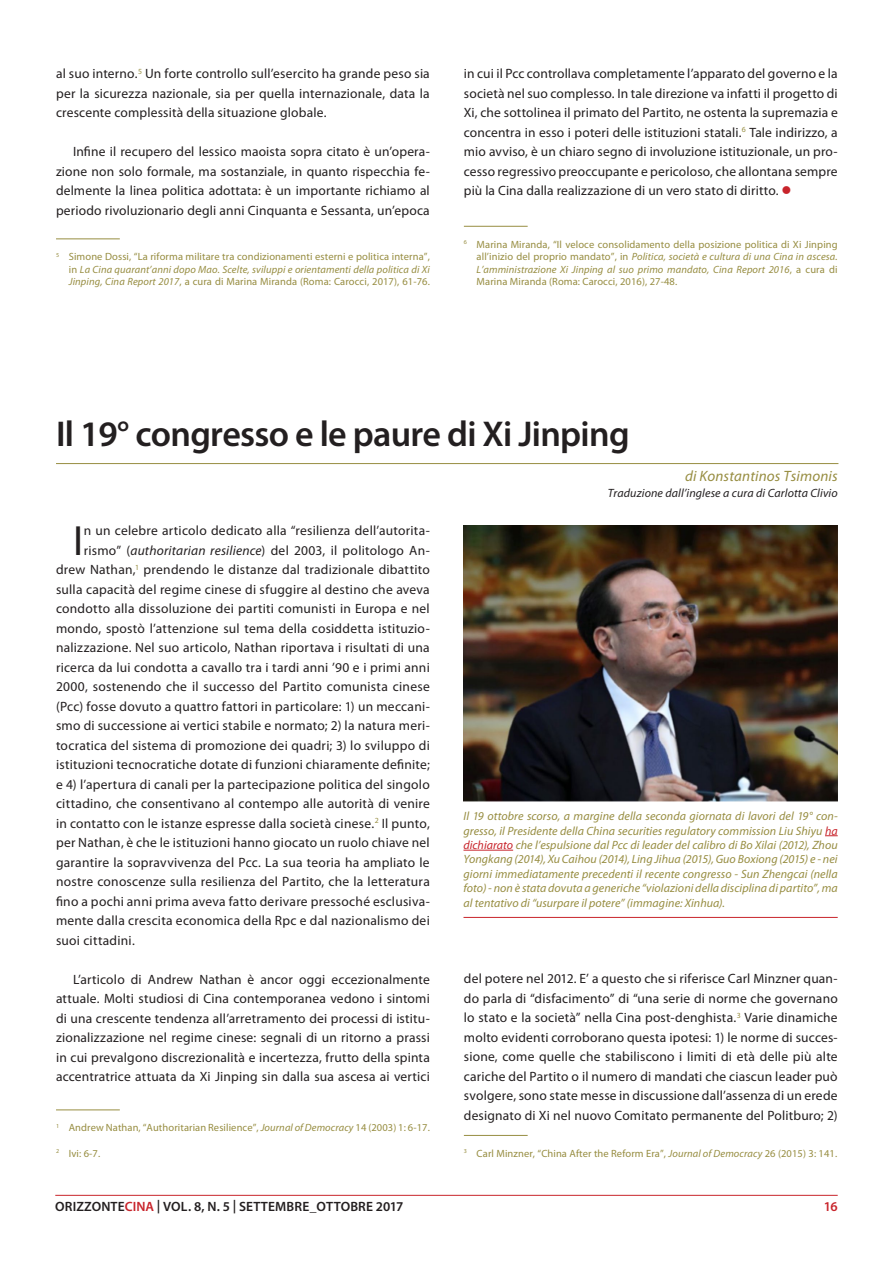
<style>
.page{position:relative;width:893px;height:1263px;background:#fff}
.page>*{position:absolute;margin:0;border:0;box-sizing:border-box;transform-origin:0 0}
.t1{font:42.45px "Myriad Pro";color:#231f20}
.t2{font:600 36px "Myriad Pro";letter-spacing:-.02em;color:#231f20}
.t3{font:italic 15px "Myriad Pro";letter-spacing:.01em;color:#978d41}
.t4{font:13.5px/19.5px "Myriad Pro";letter-spacing:.015em;color:#231f20;text-align:justify}
.t5{font:600 13.5px "Myriad Pro";letter-spacing:.01em;color:#231f20}
.t6{font:600 13.5px "Myriad Pro";color:#c8242b}
.t7{font:italic 12px/14.4px "Myriad Pro";letter-spacing:.005em;color:#978d41;text-align:justify}
.t8{font:italic 12px "Myriad Pro";letter-spacing:.01em;color:#231f20}
.t9{font:10.5px/12.6px "Myriad Pro";letter-spacing:.01em;color:#978d41;text-align:justify}
.s1{font-style:italic}
.s2{color:#c8242b}
</style>
<div class="page">
<hr style="left:55px;top:1195px;width:783px;height:1px;background:#c8242b">
<hr style="left:56px;top:239px;width:64px;height:1px;background:#978d41">
<hr style="left:464px;top:226px;width:64px;height:1px;background:#978d41">
<hr style="left:56px;top:1110px;width:64px;height:1px;background:#978d41">
<hr style="left:464px;top:1135px;width:64px;height:1px;background:#978d41">
<hr style="left:56px;top:463px;width:782px;height:1px;background:#978d41">
<img style="left:463px;top:525px;width:375px;height:276px">
<svg style="left:825px;top:835px;width:13px;height:1px"></svg>
<hr style="left:463px;top:850px;width:50px;height:1px;background:#c8242b">
<hr style="left:463px;top:917px;width:375px;height:1px;background:#c8242b">
<p class="t4" style="left:56px;top:64px;width:375px">al suo interno.<sup>5</sup> Un forte controllo sull’esercito ha grande peso sia per la sicurezza nazionale, sia per quella internazionale, data la crescente complessità della situazione globale.</p>
<p class="t4" style="left:56px;top:142px;width:375px;text-indent:17px">Infine il recupero del lessico maoista sopra citato è un’opera&shy;zione non solo formale, ma sostanziale, in quanto rispecchia fe&shy;delmente la linea politica adottata: è un importante richiamo al periodo rivoluzionario degli anni Cinquanta e Sessanta, un’epoca</p>
<p class="t9" style="left:69px;top:250px;width:363px;text-indent:-13px"><sup>5</sup> Simone Dossi, “La riforma militare tra condizionamenti esterni e politica interna”, in <span class="s1">La Cina quarant’anni dopo Mao. Scelte, sviluppi e orientamenti della politica di Xi Jinping, Cina Report 2017</span>, a cura di Marina Miranda (Roma: Carocci, 2017), 61-76.</p>
<p class="t4" style="left:464px;top:64px;width:375px">in cui il Pcc controllava completamente l’apparato del governo e la società nel suo complesso. In tale direzione va infatti il progetto di Xi, che sottolinea il primato del Partito, ne ostenta la supremazia e concentra in esso i poteri delle istituzioni statali.<sup>6</sup> Tale indirizzo, a mio avviso, è un chiaro segno di involuzione istituzionale, un pro&shy;cesso regressivo preoccupante e pericoloso, che allontana sempre più la Cina dalla realizzazione di un vero stato di diritto. <span class="s2">●</span></p>
<p class="t9" style="left:477px;top:238px;width:363px;text-indent:-13px"><sup>6</sup> Marina Miranda, “Il veloce consolidamento della posizione politica di Xi Jinping all’inizio del proprio mandato”, in <span class="s1">Politica, società e cultura di una Cina in ascesa.<br>L’amministrazione Xi Jinping al suo primo mandato, Cina Report 2016</span>, a cura di Marina Miranda (Roma: Carocci, 2016), 27-48.</p>
<h2 class="t2" style="left:56px;top:414px;width:575px">Il 19° congresso e le paure di Xi Jinping</h2>
<h1 class="t1" style="left:73px;top:517px;width:12px">I</h1>
<p class="t4" style="left:84px;top:521px;width:348px">n un celebre articolo dedicato alla “resilienza dell’autorita-</p>
<p class="t4" style="left:84px;top:541px;width:348px">rismo” (<span class="s1">authoritarian resilience</span>) del 2003, il politologo An-</p>
<p class="t4" style="left:56px;top:560px;width:375px">drew Nathan,<sup>1</sup> prendendo le distanze dal tradizionale dibattito</p>
<p class="t4" style="left:56px;top:580px;width:375px">sulla capacità del regime cinese di sfuggire al destino che aveva</p>
<p class="t4" style="left:56px;top:599px;width:375px">condotto alla dissoluzione dei partiti comunisti in Europa e nel</p>
<p class="t4" style="left:56px;top:619px;width:375px">mondo, spostò l’attenzione sul tema della cosiddetta istituzio-</p>
<p class="t4" style="left:56px;top:638px;width:375px">nalizzazione. Nel suo articolo, Nathan riportava i risultati di una</p>
<p class="t4" style="left:56px;top:658px;width:375px">ricerca da lui condotta a cavallo tra i tardi anni ’90 e i primi anni</p>
<p class="t4" style="left:56px;top:677px;width:375px">2000, sostenendo che il successo del Partito comunista cinese</p>
<p class="t4" style="left:56px;top:697px;width:375px">(Pcc) fosse dovuto a quattro fattori in particolare: 1) un meccani-</p>
<p class="t4" style="left:56px;top:716px;width:375px">smo di successione ai vertici stabile e normato; 2) la natura meri-</p>
<p class="t4" style="left:56px;top:736px;width:375px">tocratica del sistema di promozione dei quadri; 3) lo sviluppo di</p>
<p class="t4" style="left:56px;top:755px;width:375px">istituzioni tecnocratiche dotate di funzioni chiaramente definite;</p>
<p class="t4" style="left:56px;top:775px;width:375px">e 4) l’apertura di canali per la partecipazione politica del singolo</p>
<p class="t4" style="left:56px;top:794px;width:375px">cittadino, che consentivano al contempo alle autorità di venire</p>
<p class="t4" style="left:56px;top:814px;width:375px">in contatto con le istanze espresse dalla società cinese.<sup>2</sup> Il punto,</p>
<p class="t4" style="left:56px;top:833px;width:375px">per Nathan, è che le istituzioni hanno giocato un ruolo chiave nel</p>
<p class="t4" style="left:56px;top:853px;width:375px">garantire la sopravvivenza del Pcc. La sua teoria ha ampliato le</p>
<p class="t4" style="left:56px;top:872px;width:375px">nostre conoscenze sulla resilienza del Partito, che la letteratura</p>
<p class="t4" style="left:56px;top:892px;width:375px">fino a pochi anni prima aveva fatto derivare pressoché esclusiva-</p>
<p class="t4" style="left:56px;top:911px;width:375px">mente dalla crescita economica della Rpc e dal nazionalismo dei</p>
<p class="t4" style="left:56px;top:931px;width:80px">suoi cittadini.</p>
<p class="t4" style="left:56px;top:970px;width:375px;text-indent:17px">L’articolo di Andrew Nathan è ancor oggi eccezionalmente attuale. Molti studiosi di Cina contemporanea vedono i sintomi di una crescente tendenza all’arretramento dei processi di istitu&shy;zionalizzazione nel regime cinese: segnali di un ritorno a prassi in cui prevalgono discrezionalità e incertezza, frutto della spinta accentratrice attuata da Xi Jinping sin dalla sua ascesa ai vertici</p>
<p class="t9" style="left:56px;top:1121px;width:375px"><sup>1</sup> Andrew Nathan, “Authoritarian Resilience”, <span class="s1">Journal of Democracy</span> 14 (2003) 1: 6-17.</p>
<p class="t9" style="left:56px;top:1147px;width:46px"><sup>2</sup> Ivi: 6-7.</p>
<p class="t3" style="left:685px;top:468px;width:154px">di Konstantinos Tsimonis</p>
<p class="t8" style="left:608px;top:487px;width:231px">Traduzione dall’inglese a cura di Carlotta Clivio</p>
<p class="t7" style="left:463px;top:809px;width:376px">Il 19 ottobre scorso, a margine della seconda giornata di lavori del 19° con&shy;gresso, il Presidente della China securities regulatory commission Liu Shiyu <span class="s2">ha dichiarato</span> che l’espulsione dal Pcc di leader del calibro di Bo Xilai (2012), Zhou Yongkang (2014), Xu Caihou (2014), Ling Jihua (2015), Guo Boxiong (2015) e - nei giorni immediatamente precedenti il recente congresso - Sun Zhengcai (nella foto) - non è stata dovuta a generiche “violazioni della disciplina di partito”, ma al tentativo di “usurpare il potere” (immagine: Xinhua).</p>
<p class="t4" style="left:464px;top:969px;width:375px">del potere nel 2012. E’ a questo che si riferisce Carl Minzner quan&shy;do parla di “disfacimento” di “una serie di norme che governano lo stato e la società” nella Cina post-denghista.<sup>3</sup> Varie dinamiche molto evidenti corroborano questa ipotesi: 1) le norme di succes&shy;sione, come quelle che stabiliscono i limiti di età delle più alte cariche del Partito o il numero di mandati che ciascun leader può svolgere, sono state messe in discussione dall’assenza di un erede designato di Xi nel nuovo Comitato permanente del Politburo; 2)</p>
<p class="t9" style="left:464px;top:1147px;width:375px"><sup>3</sup> Carl Minzner, “China After the Reform Era”, <span class="s1">Journal of Democracy</span> 26 (2015) 3: 141.</p>
<p class="t5" style="left:55px;top:1199px;width:30px">Orizzonte</p>
<p class="t5" style="left:125px;top:1199px;width:280px"><span class="s2">cina</span> | VOL. 8, N. 5 | SETTEMBRE_OTTOBRE 2017</p>
<p class="t6" style="left:824px;top:1199px;width:15px">16</p>
</div>
